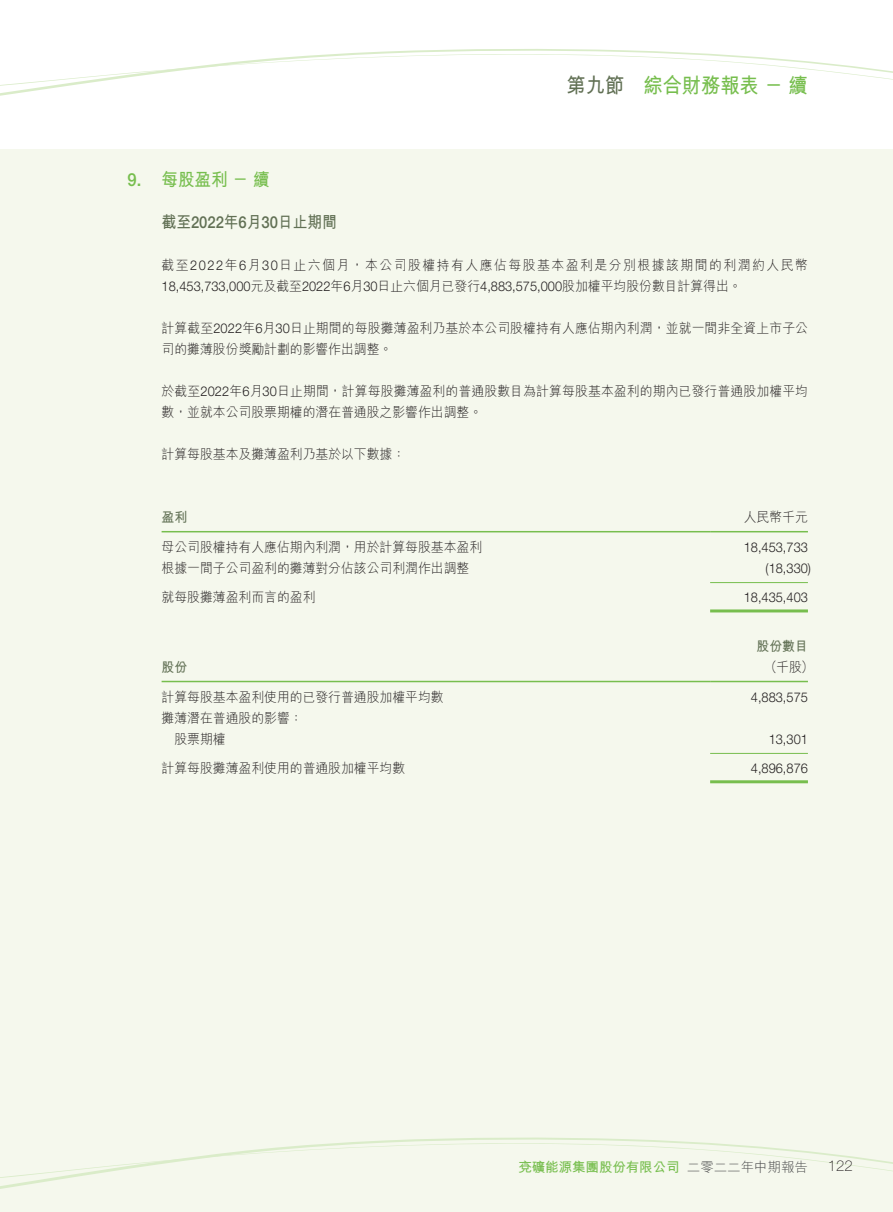
<style>
.page{position:relative;width:893px;height:1212px;background:#fff}
.page>*{position:absolute;margin:0;border:0;box-sizing:border-box;transform-origin:0 0}
.t1{font:700 21px "M Hei HK";letter-spacing:-.005em;color:#77be4e;scale:.92 1}
.t2{font:700 18px "M Hei HK";color:#77be4e;scale:.92 1}
.t3{font:700 16.5px "M Hei HK";letter-spacing:-.005em;color:#617054;scale:.9 1}
.t4{font:100 15px "Helvetica Neue LT Std";color:#231f20}
.t5{font:300 13.5px/21px "M Hei HK";color:#231f20;scale:.95 1}
.t6{font:300 13.5px "Helvetica Neue LT Std";color:#231f20;scale:.95 1}
.t7{font:300 13.5px "M Hei HK";letter-spacing:.115em;color:#231f20;scale:.95 1}
.t8{font:700 13.5px "M Hei HK";letter-spacing:-.005em;color:#77be4e}
.t9{font:700 13.5px "M Hei HK";color:#617054;scale:.95 1}
.s1{color:#617054}
.s2{font-family:"Helvetica Neue LT Std";font-weight:500}
.s3{font-family:"Helvetica Neue LT Std"}
.s4{font-family:"M Hei HK"}
.s5{font-weight:300;color:#4b4c4d}
</style>
<div class="page">
<svg style="left:0;top:49px;width:893px;height:47px"></svg>
<div style="left:0;top:149px;width:893px;height:1063px;background:#f5f8ed"></div>
<svg style="left:0;top:1137px;width:893px;height:52px"></svg>
<hr style="left:162px;top:531px;width:548px;height:1px;background:#77be4e">
<hr style="left:710px;top:531px;width:98px;height:1px;background:#77be4e">
<hr style="left:710px;top:582px;width:98px;height:1px;background:#77be4e">
<hr style="left:710px;top:609px;width:98px;height:3px;background:#77be4e">
<hr style="left:162px;top:681px;width:548px;height:1px;background:#77be4e">
<hr style="left:710px;top:681px;width:98px;height:1px;background:#77be4e">
<hr style="left:710px;top:753px;width:98px;height:1px;background:#77be4e">
<hr style="left:710px;top:780px;width:98px;height:3px;background:#77be4e">
<h1 class="t1" style="left:567px;top:70px;width:264px"><span class="s1">第九節</span> 綜合財務報表－續</h1>
<h2 class="t2" style="left:128px;top:166px;width:156px"><span class="s2">9.</span> 每股盈利－續</h2>
<p class="t3" style="left:162px;top:210px;width:197px">截至<span class="s2">2022</span>年<span class="s2">6</span>月<span class="s2">30</span>日止期間</p>
<p class="t7" style="left:162px;top:256px;width:682px">截至<span class="s3">2022</span>年<span class="s3">6</span>月<span class="s3">30</span>日止六個月，本公司股權持有人應佔每股基本盈利是分別根據該期間的利潤約人民幣</p>
<p class="t6" style="left:162px;top:278px;width:612px">18,453,733,000<span class="s4">元及截至</span>2022<span class="s4">年</span>6<span class="s4">月</span>30<span class="s4">日止六個月已發行</span>4,883,575,000<span class="s4">股加權平均股份數目計算得出。</span></p>
<p class="t5" style="left:162px;top:317px;width:682px">計算截至<span class="s3">2022</span>年<span class="s3">6</span>月<span class="s3">30</span>日止期間的每股攤薄盈利乃基於本公司股權持有人應佔期內利潤，並就一間非全資上市子公司的攤薄股份獎勵計劃的影響作出調整。</p>
<p class="t5" style="left:162px;top:380px;width:682px">於截至<span class="s3">2022</span>年<span class="s3">6</span>月<span class="s3">30</span>日止期間，計算每股攤薄盈利的普通股數目為計算每股基本盈利的期內已發行普通股加權平均數，並就本公司股票期權的潛在普通股之影響作出調整。</p>
<p class="t5" style="left:162px;top:443px;width:258px">計算每股基本及攤薄盈利乃基於以下數據：</p>
<p class="t9" style="left:162px;top:507px;width:28px">盈利</p>
<p class="t5" style="left:744px;top:506px;width:69px">人民幣千元</p>
<p class="t5" style="left:162px;top:536px;width:339px">母公司股權持有人應佔期內利潤，用於計算每股基本盈利</p>
<p class="t6" style="left:744px;top:539px;width:69px">18,453,733</p>
<p class="t5" style="left:162px;top:557px;width:326px">根據一間子公司盈利的攤薄對分佔該公司利潤作出調整</p>
<p class="t6" style="left:766px;top:560px;width:49px">(18,330)</p>
<p class="t5" style="left:162px;top:586px;width:164px">就每股攤薄盈利而言的盈利</p>
<p class="t6" style="left:744px;top:589px;width:69px">18,435,403</p>
<p class="t9" style="left:162px;top:657px;width:28px">股份</p>
<p class="t9" style="left:757px;top:636px;width:55px">股份數目</p>
<p class="t5" style="left:765px;top:656px;width:53px">（千股）</p>
<p class="t5" style="left:162px;top:685px;width:298px">計算每股基本盈利使用的已發行普通股加權平均數</p>
<p class="t6" style="left:751px;top:688px;width:62px">4,883,575</p>
<p class="t5" style="left:174px;top:706px;width:137px;text-indent:-13px">攤薄潛在普通股的影響：股票期權</p>
<p class="t6" style="left:769px;top:730px;width:43px">13,301</p>
<p class="t5" style="left:162px;top:757px;width:258px">計算每股攤薄盈利使用的普通股加權平均數</p>
<p class="t6" style="left:751px;top:760px;width:62px">4,896,876</p>
<p class="t8" style="left:518px;top:1157px;width:291px">兗礦能源集團股份有限公司 <span class="s5">二零二二年中期報告</span></p>
<p class="t4" style="left:828px;top:1157px;width:27px">122</p>
</div>
